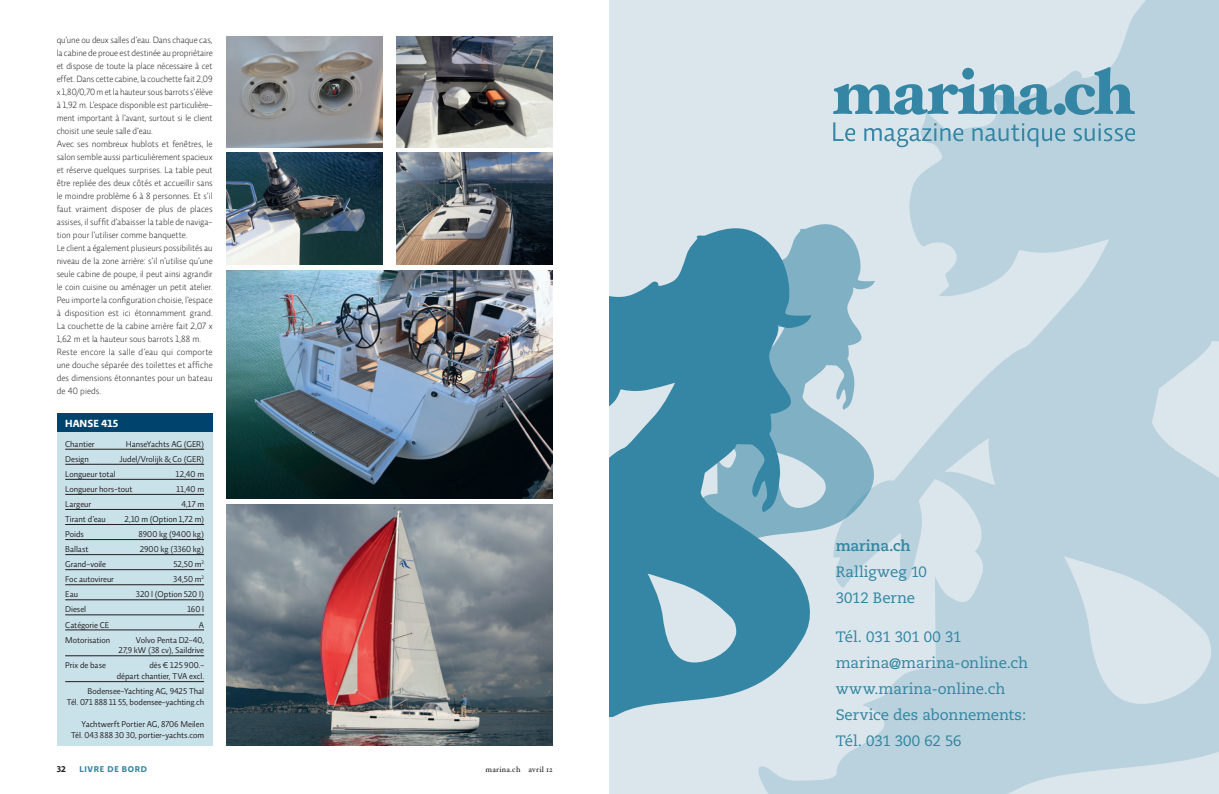
<style>
.page{position:relative;width:1219px;height:794px;background:#fff}
.page>*{position:absolute;margin:0;border:0;box-sizing:border-box;transform-origin:0 0}
.t1{font:15px/26px "Caecilia LT";letter-spacing:-.005em;color:#2f84a0}
.t2{font:700 15px "Caecilia LT";letter-spacing:-.01em;color:#2f84a0}
.t3{font:700 10.5px "Relato Sans OT";color:#fff}
.t4{font:300 9.2px/13px "Relato Sans OT";letter-spacing:.005em;color:#231f20}
.t5{font:8.6px/10.8px "Relato Sans OT";color:#231f20;text-align:right}
.t6{font:700 8.5px "Relato Sans OT";letter-spacing:.08em;color:#2f84a0}
.t7{font:700 8.5px "Relato Sans OT";color:#231f20}
.t8{font:8px "Hoefler Text";letter-spacing:.03em;color:#231f20}
</style>
<div class="page">
<img style="left:227px;top:153px;width:156px;height:111px">
<img style="left:227px;top:37px;width:156px;height:110px">
<img style="left:397px;top:153px;width:156px;height:111px">
<img style="left:397px;top:37px;width:156px;height:110px">
<img style="left:227px;top:504px;width:326px;height:241px">
<img style="left:227px;top:270px;width:326px;height:228px">
<div style="left:57px;top:420px;width:156px;height:326px;background:#c9e1e9"></div>
<hr style="left:65px;top:449px;width:139px;height:1px;background:#231f20">
<hr style="left:65px;top:464px;width:139px;height:1px;background:#231f20">
<hr style="left:65px;top:479px;width:139px;height:1px;background:#231f20">
<hr style="left:65px;top:494px;width:139px;height:1px;background:#231f20">
<hr style="left:65px;top:509px;width:139px;height:1px;background:#231f20">
<hr style="left:65px;top:524px;width:139px;height:1px;background:#231f20">
<hr style="left:65px;top:539px;width:139px;height:1px;background:#231f20">
<hr style="left:65px;top:554px;width:139px;height:1px;background:#231f20">
<hr style="left:65px;top:569px;width:139px;height:1px;background:#231f20">
<hr style="left:65px;top:584px;width:139px;height:1px;background:#231f20">
<hr style="left:65px;top:599px;width:139px;height:1px;background:#231f20">
<hr style="left:65px;top:614px;width:139px;height:1px;background:#231f20">
<hr style="left:65px;top:630px;width:139px;height:1px;background:#231f20">
<hr style="left:65px;top:655px;width:139px;height:1px;background:#231f20">
<hr style="left:65px;top:681px;width:139px;height:1px;background:#231f20">
<div style="left:57px;top:413px;width:156px;height:19px;background:#00446e"></div>
<div style="left:609px;top:0;width:610px;height:794px;background:#dae5ec"></div>
<svg style="left:758px;top:0;width:461px;height:794px;fill:#b9d2dd"></svg>
<svg style="left:609px;top:281px;width:205px;height:435px;fill:#3586a4"></svg>
<svg style="left:658px;top:219px;width:219px;height:338px"></svg>
<svg style="left:833px;top:67px;width:302px;height:48px"></svg>
<svg style="left:833px;top:122px;width:22px;height:19px"></svg>
<svg style="left:864px;top:123px;width:99px;height:24px"></svg>
<svg style="left:972px;top:123px;width:93px;height:24px;background:#9dc2d1"></svg>
<svg style="left:1073px;top:123px;width:62px;height:18px"></svg>
<p class="t4" style="left:57px;top:34px;width:157px">qu’une ou deux salles d’eau. Dans chaque cas, la cabine de proue est destinée au propriétaire et dispose de toute la place nécessaire à cet effet. Dans cette cabine, la couchette fait 2,09 x 1,80/0,70 m et la hauteur sous barrots s’élève à 1,92 m. L’espace disponible est particulière&shy;ment important à l’avant, surtout si le client choisit une seule salle d’eau.<br>Avec ses nombreux hublots et fenêtres, le salon semble aussi particulièrement spacieux et réserve quelques surprises. La table peut être repliée des deux côtés et accueillir sans le moindre problème 6 à 8 personnes. Et s’il faut vraiment disposer de plus de places assises, il suffit d’abaisser la table de naviga&shy;tion pour l’utiliser comme banquette.<br>Le client a également plusieurs possibilités au niveau de la zone arrière: s’il n’utilise qu’une seule cabine de poupe, il peut ainsi agrandir le coin cuisine ou aménager un petit atelier.<br>Peu importe la configuration choisie, l’espace à disposition est ici étonnamment grand.<br>La couchette de la cabine arrière fait 2,07 x 1,62 m et la hauteur sous barrots 1,88 m.<br>Reste encore la salle d’eau qui comporte une douche séparée des toilettes et affiche des dimensions étonnantes pour un bateau de 40 pieds.</p>
<p class="t3" style="left:65px;top:416px;width:55px">HANSE 415</p>
<p class="t5" style="left:65px;top:438px;width:31px">Chantier</p>
<p class="t5" style="left:126px;top:438px;width:80px">HanseYachts AG (GER)</p>
<p class="t5" style="left:65px;top:453px;width:25px">Design</p>
<p class="t5" style="left:120px;top:453px;width:86px">Judel/Vrolijk &amp; Co (GER)</p>
<p class="t5" style="left:65px;top:468px;width:52px">Longueur total</p>
<p class="t5" style="left:176px;top:468px;width:30px">12,40 m</p>
<p class="t5" style="left:65px;top:483px;width:69px">Longueur hors-tout</p>
<p class="t5" style="left:177px;top:483px;width:29px">11,40 m</p>
<p class="t5" style="left:65px;top:498px;width:28px">Largeur</p>
<p class="t5" style="left:182px;top:498px;width:24px">4,17 m</p>
<p class="t5" style="left:65px;top:514px;width:42px">Tirant d’eau</p>
<p class="t5" style="left:125px;top:514px;width:81px">2,10 m (Option 1,72 m)</p>
<p class="t5" style="left:65px;top:529px;width:20px">Poids</p>
<p class="t5" style="left:139px;top:529px;width:67px">8900 kg (9400 kg)</p>
<p class="t5" style="left:65px;top:544px;width:25px">Ballast</p>
<p class="t5" style="left:140px;top:544px;width:66px">2900 kg (3360 kg)</p>
<p class="t5" style="left:65px;top:559px;width:42px">Grand-voile</p>
<p class="t5" style="left:173px;top:559px;width:32px">52,50 m<sup>2</sup></p>
<p class="t5" style="left:65px;top:574px;width:50px">Foc autovireur</p>
<p class="t5" style="left:173px;top:574px;width:32px">34,50 m<sup>2</sup></p>
<p class="t5" style="left:65px;top:589px;width:14px">Eau</p>
<p class="t5" style="left:136px;top:589px;width:70px">320 l (Option 520 l)</p>
<p class="t5" style="left:65px;top:604px;width:22px">Diesel</p>
<p class="t5" style="left:187px;top:604px;width:18px">160 l</p>
<p class="t5" style="left:65px;top:619px;width:46px">Catégorie CE</p>
<p class="t5" style="left:199px;top:619px;width:7px">A</p>
<p class="t5" style="left:65px;top:634px;width:47px">Motorisation</p>
<p class="t5" style="left:118px;top:634px;width:87px">Volvo Penta D2-40,<br>27,9 kW (38 cv), Saildrive</p>
<p class="t5" style="left:65px;top:660px;width:42px">Prix de base</p>
<p class="t5" style="left:117px;top:660px;width:89px">dès € 125 900.-<br>départ chantier, TVA excl.</p>
<p class="t5" style="left:67px;top:686px;width:139px">Bodensee-Yachting AG, 9425 Thal<br>Tél. 071 888 11 55, bodensee-yachting.ch</p>
<p class="t5" style="left:71px;top:718px;width:135px">Yachtwerft Portier AG, 8706 Meilen<br>Tél. 043 888 30 30, portier-yachts.com</p>
<p class="t7" style="left:57px;top:763px;width:11px">32</p>
<p class="t6" style="left:79px;top:763px;width:69px">LIVRE DE BORD</p>
<p class="t8" style="left:485px;top:764px;width:69px">marina.ch avril 12</p>
<h1 class="t2" style="left:836px;top:536px;width:76px">marina.ch</h1>
<h1 class="t1" style="left:836px;top:558px;width:93px">Ralligweg 10<br>3012 Berne</h1>
<h1 class="t1" style="left:836px;top:624px;width:194px">Tél. 031 301 00 31 marina@marina-online.ch www.marina-online.ch<br>Service des abonnements:<br>Tél. 031 300 62 56</h1>
</div>
